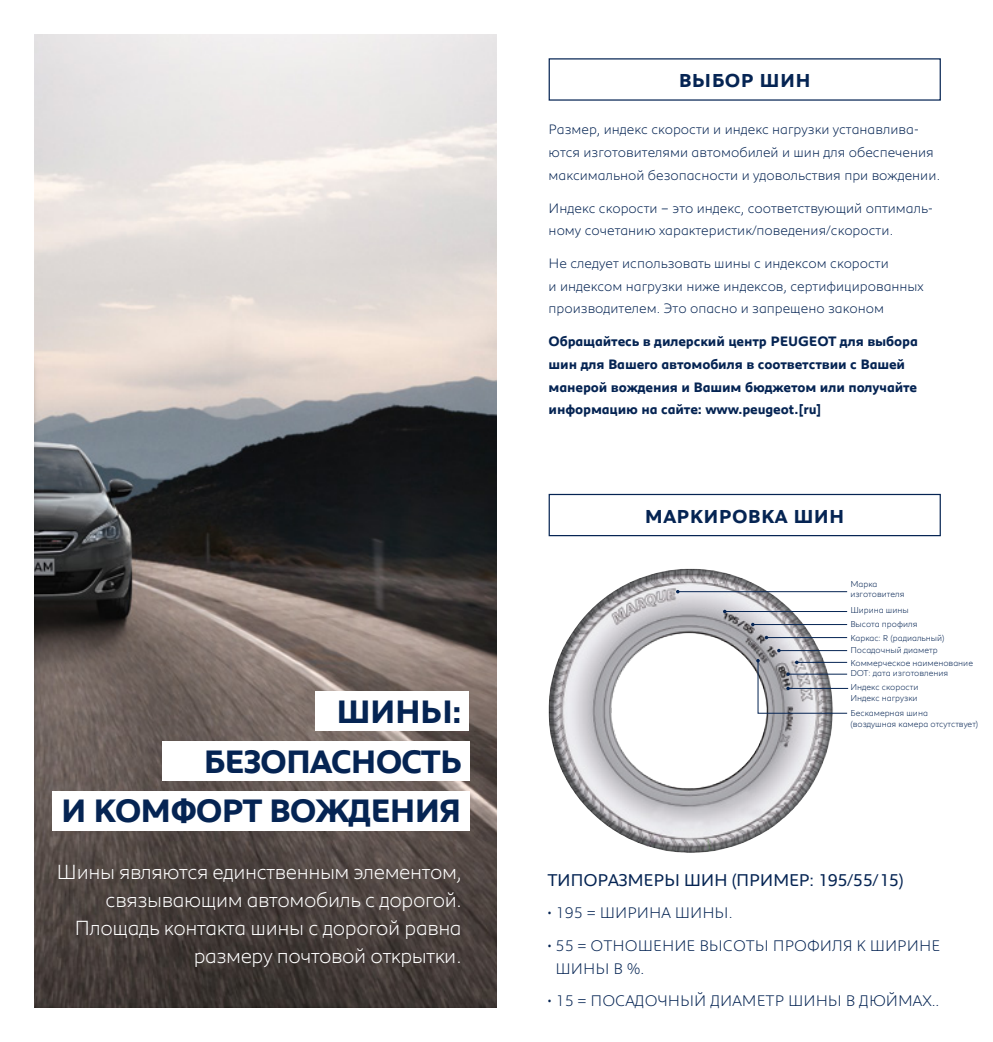
<style>
.page{position:relative;width:993px;height:1042px;background:#fff}
.page>*{position:absolute;margin:0;border:0;box-sizing:border-box;transform-origin:0 0}
.t1{font:700 33.25px/49.4px "Peugeot";letter-spacing:-.04em;color:#052453;text-align:right}
.t2{font:300 21px/28px "Peugeot";letter-spacing:-.02em;color:#fff;text-align:right}
.t3{font:700 19.25px "Peugeot";letter-spacing:.015em;color:#052453}
.t4{font:17.5px "Peugeot";letter-spacing:-.02em;color:#052453}
.t5{font:300 15.75px/22.8px "Peugeot";color:#052453}
.t6{font:300 14px/22.8px "Peugeot";color:#052453}
.t7{font:700 14px/22.8px "Peugeot";letter-spacing:-.01em;color:#052453}
.t8{font:300 8.75px/14px "Peugeot";color:#052453}
</style>
<div class="page">
<img style="left:35px;top:35px;width:461px;height:972px">
<div style="left:315px;top:691px;width:154px;height:40px;background:#fff"></div>
<div style="left:162px;top:741px;width:307px;height:39px;background:#fff"></div>
<div style="left:52px;top:791px;width:417px;height:39px;background:#fff"></div>
<div style="left:548px;top:494px;width:392px;height:42px;border:1px solid #052453"></div>
<img style="left:548px;top:569px;width:285px;height:284px">
<hr style="left:677px;top:591px;width:169px;height:1px;background:#052453">
<hr style="left:724px;top:611px;width:122px;height:1px;background:#052453">
<hr style="left:752px;top:624px;width:94px;height:1px;background:#052453">
<hr style="left:766px;top:637px;width:80px;height:1px;background:#052453">
<hr style="left:778px;top:650px;width:68px;height:1px;background:#052453">
<svg style="left:756px;top:659px;width:91px;height:55px"></svg>
<h1 class="t1" style="left:61px;top:686px;width:402px">ШИНЫ:<br>БЕЗОПАСНОСТЬ<br>И КОМФОРТ ВОЖДЕНИЯ</h1>
<h2 class="t2" style="left:57px;top:856px;width:406px">Шины являются единственным элементом, связывающим автомобиль с дорогой.<br>Площадь контакта шины с дорогой равна размеру почтовой открытки.</h2>
<h3 class="t3" style="left:678px;top:67px;width:133px">ВЫБОР ШИН</h3>
<p class="t6" style="left:548px;top:117px;width:393px">Размер, индекс скорости и индекс нагрузки устанавлива&shy;ются изготовителями автомобилей и шин для обеспечения максимальной безопасности и удовольствия при вождении.</p>
<p class="t6" style="left:548px;top:195px;width:386px">Индекс скорости – это индекс, соответствующий оптималь&shy;ному сочетанию характеристик/поведения/скорости.</p>
<p class="t6" style="left:548px;top:251px;width:376px">Не следует использовать шины с индексом скорости<br>и индексом нагрузки ниже индексов, сертифицированных производителем. Это опасно и запрещено законом</p>
<p class="t7" style="left:548px;top:329px;width:370px">Обращайтесь в дилерский центр PEUGEOT для выбора шин для Вашего автомобиля в соответствии с Вашей манерой вождения и Вашим бюджетом или получайте информацию на сайте: www.peugeot.[ru]</p>
<h3 class="t3" style="left:644px;top:503px;width:201px">МАРКИРОВКА ШИН</h3>
<p class="t8" style="left:850px;top:578px;width:56px;line-height:10.5px">Марка изготовителя</p>
<p class="t8" style="left:850px;top:603px;width:96px">Ширина шины<br>Высота профиля<br>Каркас: R (радиальный)</p>
<p class="t8" style="left:850px;top:644px;width:124px;line-height:12.2px">Посадочный диаметр<br>Коммерческое наименование</p>
<p class="t8" style="left:850px;top:666px;width:99px">DOT: дата изготовления<br>Индекс скорости</p>
<p class="t8" style="left:850px;top:689px;width:79px;line-height:15.8px">Индекс нагрузки<br>Бескамерная шина</p>
<p class="t8" style="left:850px;top:716px;width:129px">(воздушная камера отсутствует)</p>
<p class="t4" style="left:547px;top:867px;width:357px">ТИПОРАЗМЕРЫ ШИН (ПРИМЕР: 195/55/15)</p>
<p class="t5" style="left:547px;top:900px;width:187px">• 195 = ШИРИНА ШИНЫ.</p>
<p class="t5" style="left:555px;top:933px;width:386px;text-indent:-8px">• 55 = ОТНОШЕНИЕ ВЫСОТЫ ПРОФИЛЯ К ШИРИНЕ<br>ШИНЫ В %.</p>
<p class="t5" style="left:547px;top:988px;width:393px">• 15 = ПОСАДОЧНЫЙ ДИАМЕТР ШИНЫ В ДЮЙМАХ..</p>
</div>
